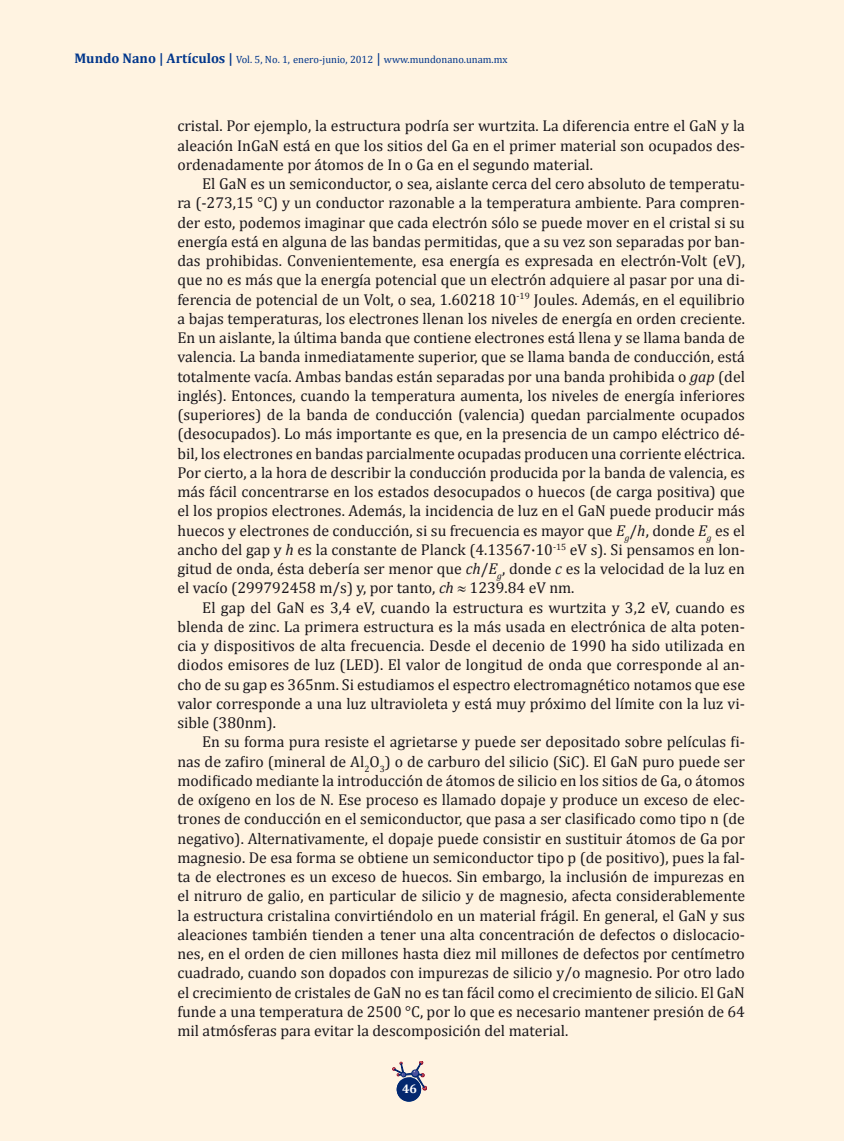
<style>
.page{position:relative;width:844px;height:1141px;background:#fff}
.page>*{position:absolute;margin:0;border:0;box-sizing:border-box;transform-origin:0 0}
.t1{font:15.75px/19.2px "Cambria";color:#1a171c;text-align:justify}
.t2{font:700 12.6px "Cambria";color:#fff}
.t3{font:10.5px "Cambria";color:#00368b}
.s1{font-weight:700;font-size:14px}
.s2{font-size:14px}
.s3{font-style:italic}
</style>
<div class="page">
<div style="left:0;top:0;width:843px;height:1141px;background:#fff3e1"></div>
<svg style="left:392px;top:1061px;width:34px;height:41px"></svg>
<div style="left:396px;top:1077px;width:25px;height:25px;background:#03276e;border-radius:50%"></div>
<p class="t3" style="left:74px;top:54px;width:434px"><span class="s1">Mundo Nano | Artículos |</span> Vol. 5, No. 1, enero-junio, 2012 <span class="s2">|</span> www.mundonano.unam.mx</p>
<p class="t1" style="left:177px;top:116px;width:569px">cristal. Por ejemplo, la estructura podría ser wurtzita. La diferencia entre el GaN y la aleación InGaN está en que los sitios del Ga en el primer material son ocupados des&shy;ordenadamente por átomos de In o Ga en el segundo material.</p>
<p class="t1" style="left:177px;top:174px;width:569px;text-indent:25px">El GaN es un semiconductor, o sea, aislante cerca del cero absoluto de temperatu&shy;ra (-273,15 °C) y un conductor razonable a la temperatura ambiente. Para compren&shy;der esto, podemos imaginar que cada electrón sólo se puede mover en el cristal si su energía está en alguna de las bandas permitidas, que a su vez son separadas por ban&shy;das prohibidas. Convenientemente, esa energía es expresada en electrón-Volt (eV), que no es más que la energía potencial que un electrón adquiere al pasar por una di&shy;ferencia de potencial de un Volt, o sea, 1.60218 10<sup>-19</sup> Joules. Además, en el equilibrio a bajas temperaturas, los electrones llenan los niveles de energía en orden creciente.<br>En un aislante, la última banda que contiene electrones está llena y se llama banda de valencia. La banda inmediatamente superior, que se llama banda de conducción, está totalmente vacía. Ambas bandas están separadas por una banda prohibida o <span class="s3">gap</span> (del inglés). Entonces, cuando la temperatura aumenta, los niveles de energía inferiores (superiores) de la banda de conducción (valencia) quedan parcialmente ocupados (desocupados). Lo más importante es que, en la presencia de un campo eléctrico dé&shy;bil, los electrones en bandas parcialmente ocupadas producen una corriente eléctrica.<br>Por cierto, a la hora de describir la conducción producida por la banda de valencia, es más fácil concentrarse en los estados desocupados o huecos (de carga positiva) que el los propios electrones. Además, la incidencia de luz en el GaN puede producir más huecos y electrones de conducción, si su frecuencia es mayor que <span class="s3">E</span><sub>g</sub>/<span class="s3">h</span>, donde <span class="s3">E</span><sub>g</sub> es el ancho del gap y <span class="s3">h</span> es la constante de Planck (4.13567·10<sup>-15</sup> eV s). Si pensamos en lon&shy;gitud de onda, ésta debería ser menor que <span class="s3">ch</span>/<span class="s3">E</span><sub>g</sub>, donde <span class="s3">c</span> es la velocidad de la luz en el vacío (299792458 m/s) y, por tanto, <span class="s3">ch</span> ≈ 1239.84 eV nm.</p>
<p class="t1" style="left:177px;top:597px;width:569px;text-indent:25px">El gap del GaN es 3,4 eV, cuando la estructura es wurtzita y 3,2 eV, cuando es blenda de zinc. La primera estructura es la más usada en electrónica de alta poten&shy;cia y dispositivos de alta frecuencia. Desde el decenio de 1990 ha sido utilizada en diodos emisores de luz (LED). El valor de longitud de onda que corresponde al an&shy;cho de su gap es 365nm. Si estudiamos el espectro electromagnético notamos que ese valor corresponde a una luz ultravioleta y está muy próximo del límite con la luz vi&shy;sible (380nm).</p>
<p class="t1" style="left:177px;top:732px;width:569px;text-indent:25px">En su forma pura resiste el agrietarse y puede ser depositado sobre películas fi&shy;nas de zafiro (mineral de Al<sub>2</sub>O<sub>3</sub>) o de carburo del silicio (SiC). El GaN puro puede ser modificado mediante la introducción de átomos de silicio en los sitios de Ga, o átomos de oxígeno en los de N. Ese proceso es llamado dopaje y produce un exceso de elec&shy;trones de conducción en el semiconductor, que pasa a ser clasificado como tipo n (de negativo). Alternativamente, el dopaje puede consistir en sustituir átomos de Ga por magnesio. De esa forma se obtiene un semiconductor tipo p (de positivo), pues la fal&shy;ta de electrones es un exceso de huecos. Sin embargo, la inclusión de impurezas en el nitruro de galio, en particular de silicio y de magnesio, afecta considerablemente la estructura cristalina convirtiéndolo en un material frágil. En general, el GaN y sus aleaciones también tienden a tener una alta concentración de defectos o dislocacio&shy;nes, en el orden de cien millones hasta diez mil millones de defectos por centímetro cuadrado, cuando son dopados con impurezas de silicio y/o magnesio. Por otro lado el crecimiento de cristales de GaN no es tan fácil como el crecimiento de silicio. El GaN funde a una temperatura de 2500 °C, por lo que es necesario mantener presión de 64 mil atmósferas para evitar la descomposición del material.</p>
<p class="t2" style="left:402px;top:1081px;width:16px">46</p>
</div>
